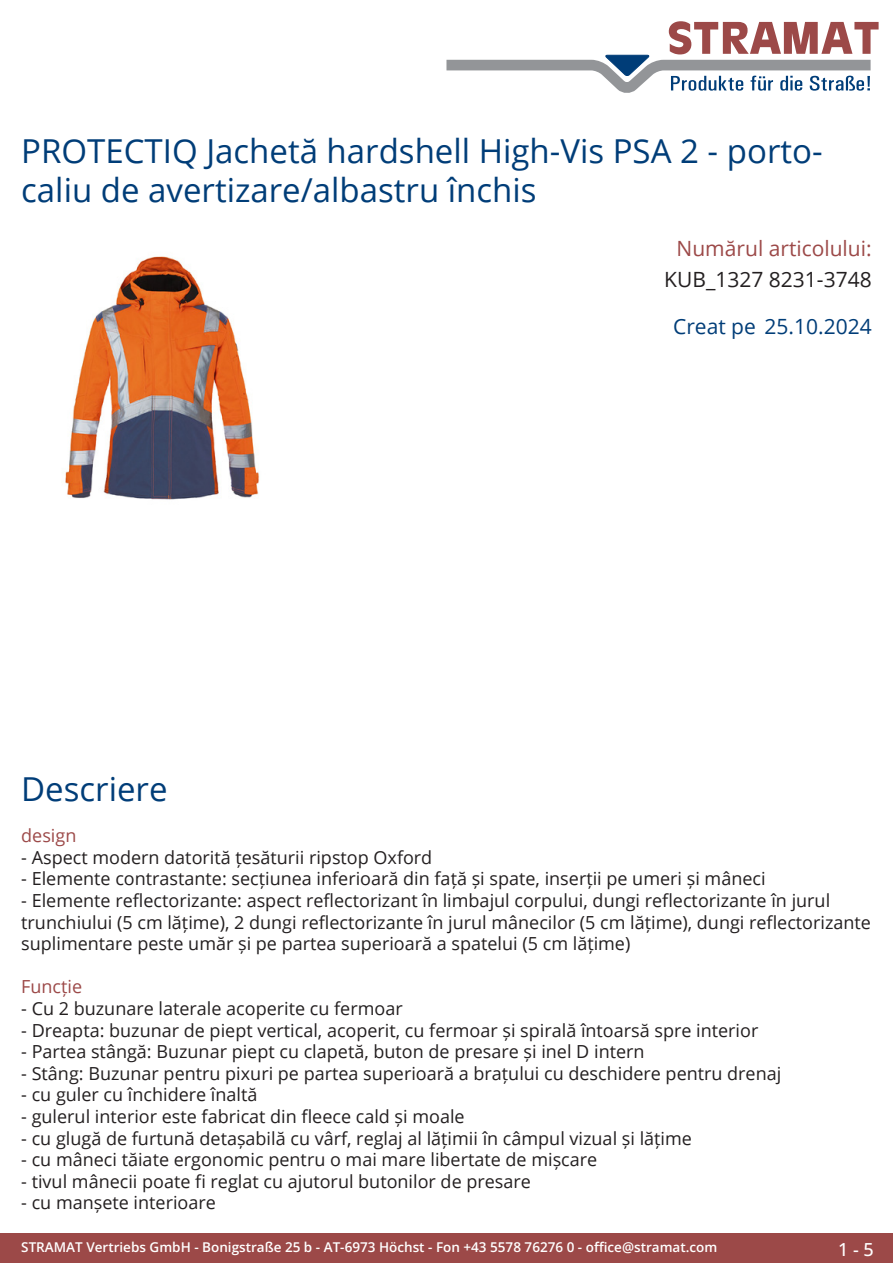
<style>
.page{position:relative;width:893px;height:1263px;background:#fff}
.page>*{position:absolute;margin:0;border:0;box-sizing:border-box;transform-origin:0 0}
.Produkttitel{font:33px/39.6px "Open Sans";color:#003d78}
.TechDaten_Überschrif{font:21px "Open Sans";color:#9c4948}
.TechDaten_Inhalt{font:21px "Open Sans";color:#231f20}
.Erstellungsdatum{font:21px "Open Sans";color:#003d78}
.Beschreibung_Text{font:18px/21.6px "Open Sans";color:#231f20}
.Beschreibung_Text-2{font:18px "Open Sans";color:#9c4948}
.t1{font:500 18px "Open Sans";color:#fff}
.t2{font:600 13.5px "Open Sans";color:#fff}
</style>
<div class="page">
<div style="left:0;top:1233px;width:893px;height:30px;background:#9c4948"></div>
<svg style="left:446px;top:21px;width:433px;height:72px"></svg>
<img style="left:65px;top:256px;width:194px;height:244px">
<p class="Produkttitel" style="left:21px;top:130px;width:800px">PROTECTIQ Jachetă hardshell High-Vis PSA 2 - porto&shy;caliu de avertizare/albastru închis</p>
<p class="TechDaten_Überschrif" style="left:677px;top:234px;width:197px">Numărul articolului:</p>
<p class="TechDaten_Inhalt" style="left:664px;top:265px;width:209px">KUB_1327 8231-3748</p>
<p class="Erstellungsdatum" style="left:673px;top:312px;width:200px">Creat pe 25.10.2024</p>
<p class="Produkttitel" style="left:21px;top:768px;width:148px">Descriere</p>
<p class="Beschreibung_Text-2" style="left:21px;top:823px;width:57px">design</p>
<p class="Beschreibung_Text" style="left:21px;top:846px;width:413px">- Aspect modern datorită țesăturii ripstop Oxford</p>
<p class="Beschreibung_Text" style="left:21px;top:867px;width:746px">- Elemente contrastante: secțiunea inferioară din față și spate, inserții pe umeri și mâneci</p>
<p class="Beschreibung_Text" style="left:21px;top:889px;width:851px">- Elemente reflectorizante: aspect reflectorizant în limbajul corpului, dungi reflectorizante în jurul trunchiului (5 cm lățime), 2 dungi reflectorizante în jurul mânecilor (5 cm lățime), dungi reflectorizante suplimentare peste umăr și pe partea superioară a spatelui (5 cm lățime)</p>
<p class="Beschreibung_Text-2" style="left:21px;top:974px;width:62px">Funcție</p>
<p class="Beschreibung_Text" style="left:21px;top:997px;width:383px">- Cu 2 buzunare laterale acoperite cu fermoar</p>
<p class="Beschreibung_Text" style="left:21px;top:1019px;width:739px">- Dreapta: buzunar de piept vertical, acoperit, cu fermoar și spirală întoarsă spre interior</p>
<p class="Beschreibung_Text" style="left:21px;top:1040px;width:625px">- Partea stângă: Buzunar piept cu clapetă, buton de presare și inel D intern</p>
<p class="Beschreibung_Text" style="left:21px;top:1062px;width:762px">- Stâng: Buzunar pentru pixuri pe partea superioară a brațului cu deschidere pentru drenaj</p>
<p class="Beschreibung_Text" style="left:21px;top:1083px;width:238px">- cu guler cu închidere înaltă</p>
<p class="Beschreibung_Text" style="left:21px;top:1105px;width:445px">- gulerul interior este fabricat din fleece cald și moale</p>
<p class="Beschreibung_Text" style="left:21px;top:1127px;width:672px">- cu glugă de furtună detașabilă cu vârf, reglaj al lățimii în câmpul vizual și lățime</p>
<p class="Beschreibung_Text" style="left:21px;top:1148px;width:577px">- cu mâneci tăiate ergonomic pentru o mai mare libertate de mișcare</p>
<p class="Beschreibung_Text" style="left:21px;top:1170px;width:511px">- tivul mânecii poate fi reglat cu ajutorul butonilor de presare</p>
<p class="Beschreibung_Text" style="left:21px;top:1191px;width:196px">- cu manșete interioare</p>
<p class="t2" style="left:21px;top:1238px;width:698px">STRAMAT Vertriebs GmbH - Bonigstraße 25 b - AT-6973 Höchst - Fon +43 5578 76276 0 - office@stramat.com</p>
<p class="t1" style="left:838px;top:1237px;width:37px">1 - 5</p>
</div>
